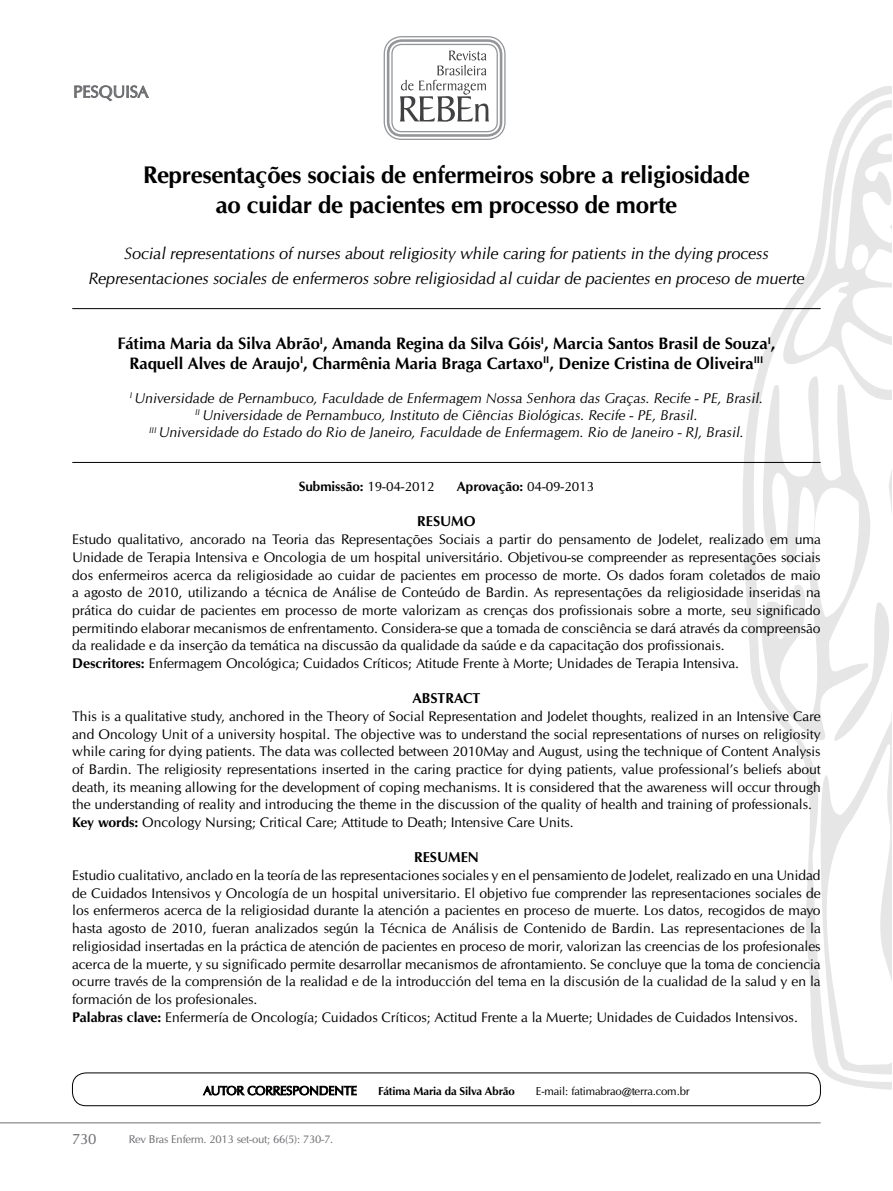
<style>
.page{position:relative;width:893px;height:1191px;background:#fff}
.page>*{position:absolute;margin:0;border:0;box-sizing:border-box;transform-origin:0 0}
.t1{font:700 24px/30px "URW Classico";letter-spacing:-.01em;color:#000;text-align:center}
.t2{font:italic 16.5px/25.2px "URW Classico";letter-spacing:-.01em;color:#000;text-align:center}
.t3{font:700 16.5px/19.8px "URW Classico";color:#000;text-align:center}
.t4{font:16.5px "URW Classico";color:#6d6e71}
.t5{font:15px "URW Classico";color:#6d6e71}
.t6{font:italic 14.25px/17.1px "URW Classico";color:#000;text-align:center}
.t7{font:700 14.25px "URW Classico";color:#000}
.t8{font:13.95px/17.7px "URW Classico";color:#000}
.t9{font:700 13.5px "URW Classico";color:#000}
.t10{font:12.45px "URW Classico";letter-spacing:-.01em;color:#000}
.t11{font:11.4px "URW Classico";letter-spacing:-.01em;color:#000}
.t12{font:700 11.4px "URW Classico";letter-spacing:-.01em;color:#000}
.t13{font:11.25px "URW Classico";letter-spacing:-.015em;color:#6d6e71}
.s1{font-weight:400}
.s2{font-weight:700}
</style>
<div class="page">
<svg style="left:719px;top:86px;width:173px;height:1003px"></svg>
<div style="left:384px;top:36px;width:122px;height:104px;border:1px solid #939598;border-radius:17px"></div>
<div style="left:387px;top:39px;width:115px;height:98px;border:3px solid #939598;border-radius:14px"></div>
<div style="left:391px;top:44px;width:107px;height:88px;border:1px solid #939598;border-radius:10px"></div>
<svg style="left:400px;top:51px;width:89px;height:71px"></svg>
<hr style="left:0;top:1122px;width:821px;height:1px;background:#6d6e71">
<div style="left:72px;top:1072px;width:749px;height:34px;border:1px solid #000;border-radius:14px"></div>
<hr style="left:72px;top:308px;width:749px;height:1px;background:#000">
<hr style="left:72px;top:462px;width:749px;height:1px;background:#000">
<svg style="left:74px;top:86px;width:75px;height:15px"></svg>
<svg style="left:203px;top:1086px;width:153px;height:9px"></svg>
<p class="t4" style="left:73px;top:82px;width:11px">pesquisa</p>
<h1 class="t1" style="left:143px;top:159px;width:608px">Representações sociais de enfermeiros sobre a religiosidade ao cuidar de pacientes em processo de morte</h1>
<p class="t2" style="left:88px;top:241px;width:718px">Social representations of nurses about religiosity while caring for patients in the dying process<br>Representaciones sociales de enfermeros sobre religiosidad al cuidar de pacientes en proceso de muerte</p>
<p class="t3" style="left:118px;top:333px;width:659px">Fátima Maria da Silva Abrão<sup>I</sup>, Amanda Regina da Silva Góis<sup>I</sup>, Marcia Santos Brasil de Souza<sup>I</sup>,<br>Raquell Alves de Araujo<sup>I</sup>, Charmênia Maria Braga Cartaxo<sup>II</sup>, Denize Cristina de Oliveira<sup>III</sup></p>
<p class="t6" style="left:130px;top:390px;width:635px"><sup>I</sup> Universidade de Pernambuco, Faculdade de Enfermagem Nossa Senhora das Graças. Recife - PE, Brasil.<br><sup>II</sup> Universidade de Pernambuco, Instituto de Ciências Biológicas. Recife - PE, Brasil.<br><sup>III</sup> Universidade do Estado do Rio de Janeiro, Faculdade de Enfermagem. Rio de Janeiro - RJ, Brasil.</p>
<p class="t9" style="left:299px;top:478px;width:137px">Submissão: <span class="s1">19-04-2012</span></p>
<p class="t9" style="left:457px;top:478px;width:139px">Aprovação: <span class="s1">04-09-2013</span></p>
<p class="t7" style="left:417px;top:513px;width:60px">RESUMO</p>
<p class="t8" style="left:72px;top:531px;width:750px">Estudo qualitativo, ancorado na Teoria das Representações Sociais a partir do pensamento de Jodelet, realizado em uma Unidade de Terapia Intensiva e Oncologia de um hospital universitário. Objetivou-se compreender as representações sociais dos enfermeiros acerca da religiosidade ao cuidar de pacientes em processo de morte. Os dados foram coletados de maio a agosto de 2010, utilizando a técnica de Análise de Conteúdo de Bardin. As representações da religiosidade inseridas na prática do cuidar de pacientes em processo de morte valorizam as crenças dos profissionais sobre a morte, seu significado permitindo elaborar mecanismos de enfrentamento. Considera-se que a tomada de consciência se dará através da compreensão da realidade e da inserção da temática na discussão da qualidade da saúde e da capacitação dos profissionais.<br><span class="s2">Descritores:</span> Enfermagem Oncológica; Cuidados Críticos; Atitude Frente à Morte; Unidades de Terapia Intensiva.</p>
<p class="t7" style="left:412px;top:689px;width:69px">ABSTRACT</p>
<p class="t8" style="left:72px;top:707px;width:750px">This is a qualitative study, anchored in the Theory of Social Representation and Jodelet thoughts, realized in an Intensive Care and Oncology Unit of a university hospital. The objective was to understand the social representations of nurses on religiosity while caring for dying patients. The data was collected between 2010May and August, using the technique of Content Analysis of Bardin. The religiosity representations inserted in the caring practice for dying patients, value professional’s beliefs about death, its meaning allowing for the development of coping mechanisms. It is considered that the awareness will occur through the understanding of reality and introducing the theme in the discussion of the quality of health and training of professionals.<br><span class="s2">Key words:</span> Oncology Nursing; Critical Care; Attitude to Death; Intensive Care Units.</p>
<p class="t7" style="left:414px;top:848px;width:66px">RESUMEN</p>
<p class="t8" style="left:72px;top:866px;width:750px">Estudio cualitativo, anclado en la teoría de las representaciones sociales y en el pensamiento de Jodelet, realizado en una Unidad de Cuidados Intensivos y Oncología de un hospital universitario. El objetivo fue comprender las representaciones sociales de los enfermeros acerca de la religiosidad durante la atención a pacientes en proceso de muerte. Los datos, recogidos de mayo hasta agosto de 2010, fueran analizados según la Técnica de Análisis de Contenido de Bardin. Las representaciones de la religiosidad insertadas en la práctica de atención de pacientes en proceso de morir, valorizan las creencias de los profesionales acerca de la muerte, y su significado permite desarrollar mecanismos de afrontamiento. Se concluye que la toma de conciencia ocurre través de la comprensión de la realidad e de la introducción del tema en la discusión de la cualidad de la salud y en la formación de los profesionales.<br><span class="s2">Palabras clave:</span> Enfermería de Oncología; Cuidados Críticos; Actitud Frente a la Muerte; Unidades de Cuidados Intensivos.</p>
<p class="t10" style="left:203px;top:1083px;width:155px">AUTOR CORRESPONDENTE</p>
<p class="t12" style="left:378px;top:1083px;width:138px">Fátima Maria da Silva Abrão</p>
<p class="t11" style="left:536px;top:1084px;width:155px">E-mail: fatimabrao@terra.com.br</p>
<p class="t5" style="left:72px;top:1130px;width:26px">730</p>
<p class="t13" style="left:129px;top:1133px;width:206px">Rev Bras Enferm. 2013 set-out; 66(5): 730-7.</p>
</div>
